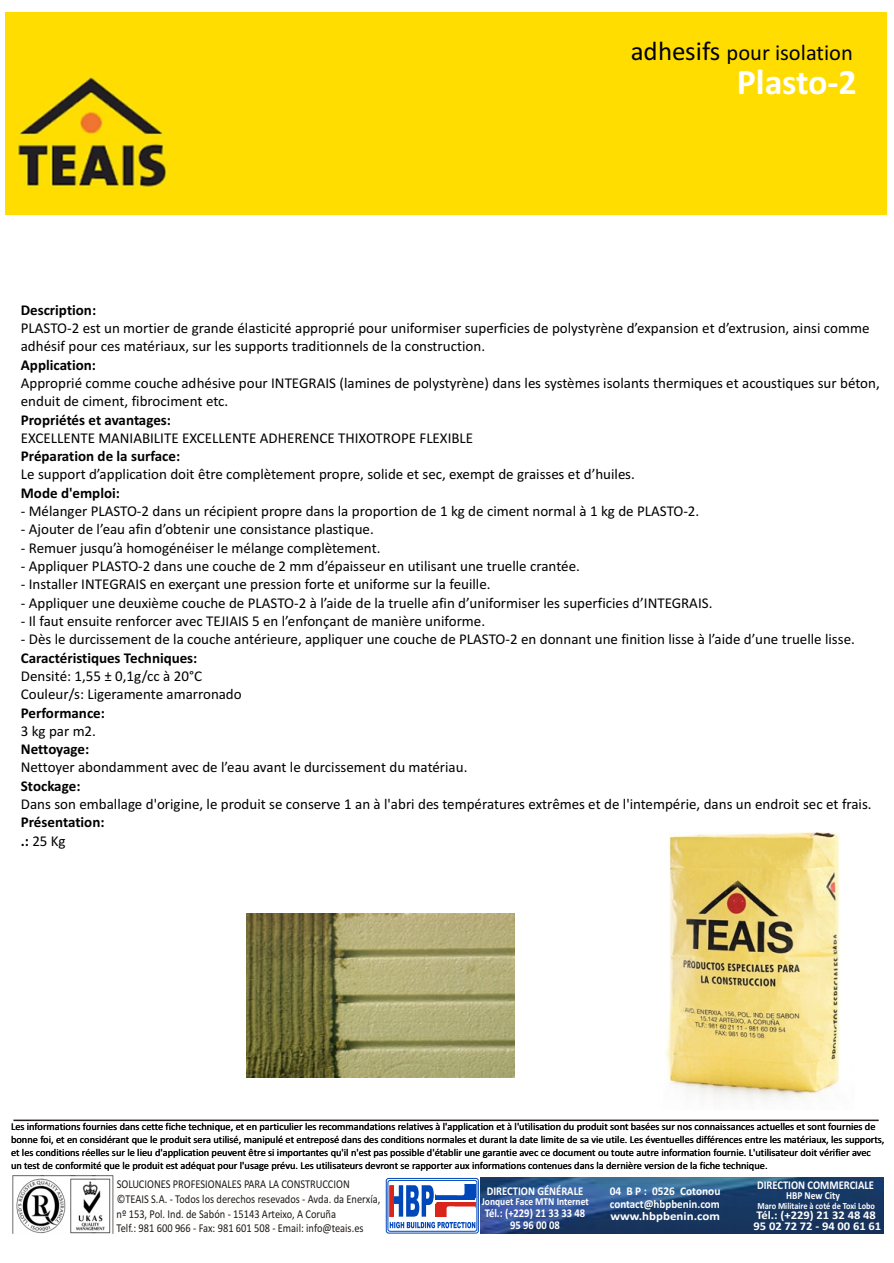
<style>
.page{position:relative;width:894px;height:1263px;background:#fff}
.page>*{position:absolute;margin:0;border:0;box-sizing:border-box;transform-origin:0 0}
.t1{font:900 43.8px "Arial";color:#d9261c;scale:.47 1}
.t2{font:700 36px "Calibri";letter-spacing:-.005em;color:#fff}
.t3{font:22.5px "Calibri";color:#000}
.t4{font:15px/18.3px "Calibri";color:#000}
.t5{font:700 15px/18.3px "Calibri";color:#000}
.t6{font:12px/14.7px "Calibri";color:#1f1a17;scale:.87 1}
.t7{font:700 11.85px "Calibri";color:#fff;scale:.89 1}
.t8{font:700 11.85px/12.5px "Calibri";color:#fff;scale:.96 1}
.t9{font:700 11.85px "Calibri";color:#fff;scale:1.06 1}
.t10{font:700 11.85px "Calibri";color:#fff;scale:1.09 1}
.t11{font:700 10.65px "Calibri";color:#fff;scale:.89 1}
.t12{font:10.5px/12.8px "Calibri";color:#000}
.t13{font:700 9.3px "Calibri";color:#fff;scale:.89 1}
.s1{font-size:27px}
.s2{font-weight:400}
</style>
<div class="page">
<div style="left:6px;top:13px;width:881px;height:201px;background:#fd0"></div>
<img style="left:17px;top:74px;width:152px;height:130px">
<img style="left:246px;top:913px;width:268px;height:165px">
<img style="left:665px;top:832px;width:175px;height:269px">
<svg style="left:386px;top:1178px;width:93px;height:55px"></svg>
<div style="left:388px;top:1180px;width:89px;height:52px;background:#fff;border:1px solid #0047ba;border-radius:2px"></div>
<svg style="left:388px;top:1221px;width:88px;height:7px"></svg>
<svg style="left:436px;top:1195px;width:28px;height:4px"></svg>
<svg style="left:464px;top:1185px;width:12px;height:14px"></svg>
<div style="left:437px;top:1202px;width:39px;height:5px;background:#da251d"></div>
<svg style="left:436px;top:1202px;width:11px;height:15px"></svg>
<hr style="left:449px;top:1207px;width:27px;height:2px;background:#fff">
<svg style="left:388px;top:1185px;width:46px;height:33px"></svg>
<img style="left:13px;top:1175px;width:100px;height:59px">
<img style="left:480px;top:1178px;width:403px;height:55px">
<svg style="left:13px;top:1119px;width:866px;height:3px;background:#8e8c8a"></svg>
<h3 class="t3" style="left:631px;top:43px;width:224px"><span class="s1">adhesifs</span> pour isolation</h3>
<h2 class="t2" style="left:737px;top:67px;width:122px">Plasto-2</h2>
<p class="t5" style="left:21px;top:302px;width:77px">Description:</p>
<p class="t4" style="left:21px;top:320px;width:850px">PLASTO-2 est un mortier de grande élasticité approprié pour uniformiser superficies de polystyrène d’expansion et d’extrusion, ainsi comme adhésif pour ces matériaux, sur les supports traditionnels de la construction.</p>
<p class="t5" style="left:21px;top:357px;width:77px">Application:</p>
<p class="t4" style="left:21px;top:375px;width:860px">Approprié comme couche adhésive pour INTEGRAIS (lamines de polystyrène) dans les systèmes isolants thermiques et acoustiques sur béton, enduit de ciment, fibrociment etc.</p>
<p class="t5" style="left:21px;top:412px;width:151px">Propriétés et avantages:</p>
<p class="t4" style="left:21px;top:430px;width:454px">EXCELLENTE MANIABILITE EXCELLENTE ADHERENCE THIXOTROPE FLEXIBLE</p>
<p class="t5" style="left:21px;top:448px;width:161px">Préparation de la surface:</p>
<p class="t4" style="left:21px;top:467px;width:616px">Le support d’application doit être complètement propre, solide et sec, exempt de graisses et d’huiles.</p>
<p class="t5" style="left:21px;top:485px;width:101px">Mode d'emploi:</p>
<p class="t4" style="left:21px;top:503px;width:680px">- Mélanger PLASTO-2 dans un récipient propre dans la proportion de 1 kg de ciment normal à 1 kg de PLASTO-2.</p>
<p class="t4" style="left:21px;top:522px;width:354px">- Ajouter de l’eau afin d’obtenir une consistance plastique.</p>
<p class="t4" style="left:21px;top:540px;width:361px">- Remuer jusqu’à homogénéiser le mélange complètement.</p>
<p class="t4" style="left:21px;top:558px;width:561px">- Appliquer PLASTO-2 dans une couche de 2 mm d’épaisseur en utilisant une truelle crantée.</p>
<p class="t4" style="left:21px;top:576px;width:471px">- Installer INTEGRAIS en exerçant une pression forte et uniforme sur la feuille.</p>
<p class="t4" style="left:21px;top:595px;width:693px">- Appliquer une deuxième couche de PLASTO-2 à l’aide de la truelle afin d’uniformiser les superficies d’INTEGRAIS.</p>
<p class="t4" style="left:21px;top:613px;width:466px">- Il faut ensuite renforcer avec TEJIAIS 5 en l’enfonçant de manière uniforme.</p>
<p class="t4" style="left:21px;top:631px;width:836px">- Dès le durcissement de la couche antérieure, appliquer une couche de PLASTO-2 en donnant une finition lisse à l’aide d’une truelle lisse.</p>
<p class="t5" style="left:21px;top:650px;width:178px">Caractéristiques Techniques:</p>
<p class="t4" style="left:21px;top:668px;width:222px">Densité: 1,55 ± 0,1g/cc à 20°C<br>Couleur/s: Ligeramente amarronado</p>
<p class="t5" style="left:21px;top:705px;width:86px">Performance:</p>
<p class="t4" style="left:21px;top:723px;width:77px">3 kg par m2.</p>
<p class="t5" style="left:21px;top:741px;width:70px">Nettoyage:</p>
<p class="t4" style="left:21px;top:760px;width:448px">Nettoyer abondamment avec de l’eau avant le durcissement du matériau.</p>
<p class="t5" style="left:21px;top:778px;width:61px">Stockage:</p>
<p class="t4" style="left:21px;top:796px;width:852px">Dans son emballage d'origine, le produit se conserve 1 an à l'abri des températures extrêmes et de l'intempérie, dans un endroit sec et frais.</p>
<p class="t5" style="left:21px;top:814px;width:85px">Présentation: .: <span class="s2">25 Kg</span></p>
<p class="t12" style="left:11px;top:1121px;width:875px">Les informations fournies dans cette fiche technique, et en particulier les recommandations relatives à l'application et à l'utilisation du produit sont basées sur nos connaissances actuelles et sont fournies de bonne foi, et en considérant que le produit sera utilisé, manipulé et entreposé dans des conditions normales et durant la date limite de sa vie utile. Les éventuelles différences entre les matériaux, les supports, et les conditions réelles sur le lieu d'application peuvent être si importantes qu'il n'est pas possible d'établir une garantie avec ce document ou toute autre information fournie. L'utilisateur doit vérifier avec<br>un test de conformité que le produit est adéquat pour l'usage prévu. Les utilisateurs devront se rapporter aux informations contenues dans la dernière version de la fiche technique.</p>
<p class="t6" style="left:117px;top:1178px;width:305px">SOLUCIONES PROFESIONALES PARA LA CONSTRUCCION ©TEAIS S.A. - Todos los derechos resevados - Avda. da Enerxía, nº 153, Pol. Ind. de Sabón - 15143 Arteixo, A Coruña<br>Telf.: 981 600 966 - Fax: 981 601 508 - Email: info@teais.es</p>
<p class="t8" style="left:610px;top:1186px;width:117px">04 B P : 0526 Cotonou contact@hbpbenin.com</p>
<p class="t7" style="left:487px;top:1186px;width:110px">DIRECTION GÉNÉRALE</p>
<h1 class="t1" style="left:388px;top:1185px;width:19px">I</h1>
<p class="t11" style="left:482px;top:1197px;width:122px">Jonquet Face MTN Internet</p>
<p class="t7" style="left:485px;top:1208px;width:115px">Tél.: (+229) 21 33 33 48</p>
<p class="t10" style="left:611px;top:1211px;width:102px">www.hbpbenin.com</p>
<p class="t7" style="left:510px;top:1220px;width:58px">95 96 00 08</p>
<p class="t7" style="left:757px;top:1181px;width:133px">DIRECTION COMMERCIALE</p>
<p class="t11" style="left:786px;top:1191px;width:62px">HBP New City</p>
<p class="t13" style="left:757px;top:1202px;width:134px">Maro Militaire à coté de Toxi Lobo</p>
<p class="t9" style="left:756px;top:1210px;width:114px">Tél.: (+229) 21 32 48 48</p>
<p class="t9" style="left:754px;top:1221px;width:122px">95 02 72 72 - 94 00 61 61</p>
</div>
